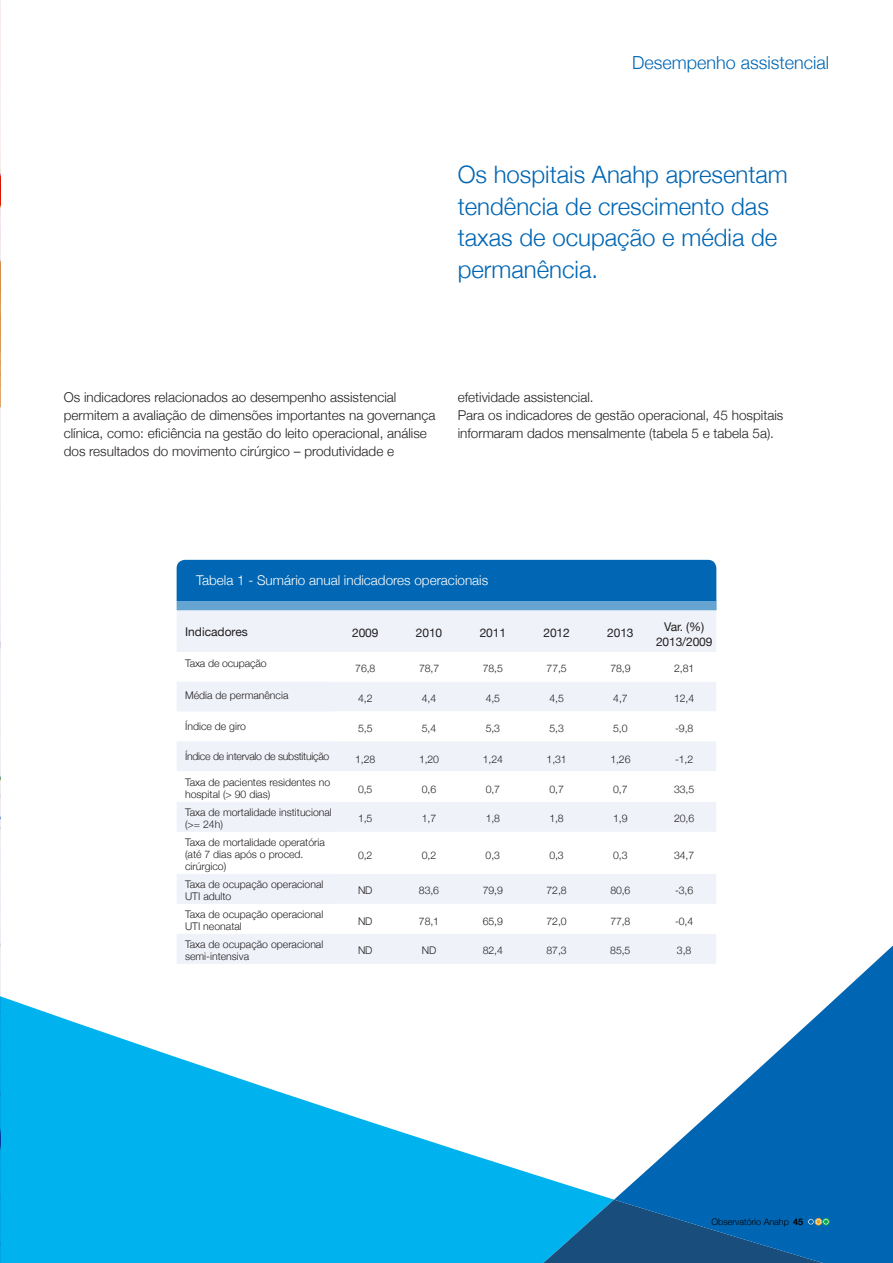
<style>
.page{position:relative;width:893px;height:1263px;background:#fff}
.page>*{position:absolute;margin:0;border:0;box-sizing:border-box;transform-origin:0 0}
._02_titulo_abres{font:300 24px/31.5px "Helvetica Neue";color:#0166b3}
._16_texto_tabelas_ge{font:300 18px "Helvetica Neue";color:#0066b3}
._04_texto_corrido{font:300 13.5px/18px "Helvetica Neue";color:#231f20}
._04_texto_corrido-2{font:300 13.5px "Helvetica Neue";color:#fff}
._04_texto_corrido-3{font:12px "Helvetica Neue";letter-spacing:-.01em;color:#231f20}
._04_texto_corrido-4{font:300 10.5px/12px "Helvetica Neue";color:#231f20}
._04_texto_corrido-5{font:300 10.5px "Helvetica Neue";letter-spacing:-.025em;color:#231f20}
.t1{font:300 9px "Helvetica Neue";color:#000}
.s1{font-weight:700}
</style>
<div class="page">
<img style="left:0;top:0;width:1px;height:636px">
<svg style="left:0;top:636px;width:612px;height:627px"></svg>
<svg style="left:615px;top:945px;width:278px;height:254px;fill:#0066b3"></svg>
<svg style="left:177px;top:610px;width:539px;height:354px;fill:#eff2f9"></svg>
<svg style="left:333px;top:652px;width:383px;height:282px"></svg>
<div style="left:177px;top:560px;width:539px;height:41px;background:#0166b3"></div>
<div style="left:177px;top:601px;width:539px;height:9px;background:#66a4d1"></div>
<svg style="left:498px;top:1199px;width:395px;height:64px"></svg>
<p class="_16_texto_tabelas_ge" style="left:632px;top:48px;width:199px">Desempenho assistencial</p>
<p class="_02_titulo_abres" style="left:458px;top:158px;width:332px">Os hospitais Anahp apresentam tendência de crescimento das taxas de ocupação e média de permanência.</p>
<p class="_04_texto_corrido" style="left:64px;top:388px;width:373px">Os indicadores relacionados ao desempenho assistencial permitem a avaliação de dimensões importantes na governança clínica, como: eficiência na gestão do leito operacional, análise dos resultados do movimento cirúrgico – produtividade e</p>
<p class="_04_texto_corrido" style="left:458px;top:388px;width:138px">efetividade assistencial.</p>
<p class="_04_texto_corrido" style="left:458px;top:406px;width:327px">Para os indicadores de gestão operacional, 45 hospitais informaram dados mensalmente (tabela 5 e tabela 5a).</p>
<p class="_04_texto_corrido-2" style="left:196px;top:570px;width:294px">Tabela 1 - Sumário anual indicadores operacionais</p>
<p class="_04_texto_corrido-3" style="left:185px;top:623px;width:64px">Indicadores</p>
<p class="_04_texto_corrido-3" style="left:352px;top:624px;width:28px">2009</p>
<p class="_04_texto_corrido-3" style="left:416px;top:624px;width:28px">2010</p>
<p class="_04_texto_corrido-3" style="left:480px;top:624px;width:28px">2011</p>
<p class="_04_texto_corrido-3" style="left:543px;top:624px;width:28px">2012</p>
<p class="_04_texto_corrido-3" style="left:607px;top:624px;width:28px">2013</p>
<p class="_04_texto_corrido-3" style="left:664px;top:618px;width:42px">Var. (%)</p>
<p class="_04_texto_corrido-3" style="left:656px;top:633px;width:58px">2013/2009</p>
<p class="_04_texto_corrido-4" style="left:185px;top:657px;width:83px">Taxa de ocupação</p>
<p class="_04_texto_corrido-4" style="left:355px;top:661px;width:22px">76,8</p>
<p class="_04_texto_corrido-4" style="left:419px;top:661px;width:22px">78,7</p>
<p class="_04_texto_corrido-4" style="left:483px;top:661px;width:22px">78,5</p>
<p class="_04_texto_corrido-4" style="left:547px;top:661px;width:22px">77,5</p>
<p class="_04_texto_corrido-4" style="left:610px;top:661px;width:22px">78,9</p>
<p class="_04_texto_corrido-4" style="left:674px;top:661px;width:22px">2,81</p>
<p class="_04_texto_corrido-4" style="left:185px;top:688px;width:105px">Média de permanência</p>
<p class="_04_texto_corrido-4" style="left:358px;top:691px;width:16px">4,2</p>
<p class="_04_texto_corrido-4" style="left:422px;top:691px;width:16px">4,4</p>
<p class="_04_texto_corrido-4" style="left:486px;top:691px;width:16px">4,5</p>
<p class="_04_texto_corrido-4" style="left:549px;top:691px;width:16px">4,5</p>
<p class="_04_texto_corrido-4" style="left:613px;top:691px;width:16px">4,7</p>
<p class="_04_texto_corrido-4" style="left:674px;top:691px;width:22px">12,4</p>
<p class="_04_texto_corrido-4" style="left:185px;top:720px;width:62px">Índice de giro</p>
<p class="_04_texto_corrido-4" style="left:358px;top:721px;width:16px">5,5</p>
<p class="_04_texto_corrido-4" style="left:422px;top:721px;width:16px">5,4</p>
<p class="_04_texto_corrido-4" style="left:486px;top:721px;width:16px">5,3</p>
<p class="_04_texto_corrido-4" style="left:549px;top:721px;width:16px">5,3</p>
<p class="_04_texto_corrido-4" style="left:613px;top:721px;width:16px">5,0</p>
<p class="_04_texto_corrido-4" style="left:675px;top:721px;width:20px">-9,8</p>
<p class="_04_texto_corrido-5" style="left:185px;top:748px;width:146px">Índice de intervalo de substituição</p>
<p class="_04_texto_corrido-4" style="left:355px;top:753px;width:22px">1,28</p>
<p class="_04_texto_corrido-4" style="left:419px;top:753px;width:22px">1,20</p>
<p class="_04_texto_corrido-4" style="left:483px;top:753px;width:22px">1,24</p>
<p class="_04_texto_corrido-4" style="left:547px;top:753px;width:22px">1,31</p>
<p class="_04_texto_corrido-4" style="left:610px;top:753px;width:22px">1,26</p>
<p class="_04_texto_corrido-4" style="left:675px;top:753px;width:20px">-1,2</p>
<p class="_04_texto_corrido-4" style="left:185px;top:775px;width:147px">Taxa de pacientes residentes no hospital (&gt; 90 dias)</p>
<p class="_04_texto_corrido-4" style="left:358px;top:783px;width:16px">0,5</p>
<p class="_04_texto_corrido-4" style="left:422px;top:783px;width:16px">0,6</p>
<p class="_04_texto_corrido-4" style="left:486px;top:783px;width:16px">0,7</p>
<p class="_04_texto_corrido-4" style="left:549px;top:783px;width:16px">0,7</p>
<p class="_04_texto_corrido-4" style="left:613px;top:783px;width:16px">0,7</p>
<p class="_04_texto_corrido-4" style="left:674px;top:783px;width:22px">33,5</p>
<p class="_04_texto_corrido-4" style="left:185px;top:805px;width:148px">Taxa de mortalidade institucional (&gt;= 24h)</p>
<p class="_04_texto_corrido-4" style="left:358px;top:811px;width:16px">1,5</p>
<p class="_04_texto_corrido-4" style="left:422px;top:811px;width:16px">1,7</p>
<p class="_04_texto_corrido-4" style="left:486px;top:811px;width:16px">1,8</p>
<p class="_04_texto_corrido-4" style="left:549px;top:811px;width:16px">1,8</p>
<p class="_04_texto_corrido-4" style="left:613px;top:811px;width:16px">1,9</p>
<p class="_04_texto_corrido-4" style="left:674px;top:811px;width:22px">20,6</p>
<p class="_04_texto_corrido-4" style="left:185px;top:835px;width:141px">Taxa de mortalidade operatória (até 7 dias após o proced. cirúrgico)</p>
<p class="_04_texto_corrido-4" style="left:358px;top:849px;width:16px">0,2</p>
<p class="_04_texto_corrido-4" style="left:422px;top:849px;width:16px">0,2</p>
<p class="_04_texto_corrido-4" style="left:486px;top:849px;width:16px">0,3</p>
<p class="_04_texto_corrido-4" style="left:549px;top:849px;width:16px">0,3</p>
<p class="_04_texto_corrido-4" style="left:613px;top:849px;width:16px">0,3</p>
<p class="_04_texto_corrido-4" style="left:674px;top:849px;width:22px">34,7</p>
<p class="_04_texto_corrido-4" style="left:185px;top:877px;width:140px">Taxa de ocupação operacional<br>UTI adulto</p>
<p class="_04_texto_corrido-4" style="left:358px;top:883px;width:16px">ND</p>
<p class="_04_texto_corrido-4" style="left:419px;top:883px;width:22px">83,6</p>
<p class="_04_texto_corrido-4" style="left:483px;top:883px;width:22px">79,9</p>
<p class="_04_texto_corrido-4" style="left:547px;top:883px;width:22px">72,8</p>
<p class="_04_texto_corrido-4" style="left:610px;top:883px;width:22px">80,6</p>
<p class="_04_texto_corrido-4" style="left:675px;top:883px;width:20px">-3,6</p>
<p class="_04_texto_corrido-4" style="left:185px;top:907px;width:140px">Taxa de ocupação operacional<br>UTI neonatal</p>
<p class="_04_texto_corrido-4" style="left:358px;top:915px;width:16px">ND</p>
<p class="_04_texto_corrido-4" style="left:419px;top:915px;width:22px">78,1</p>
<p class="_04_texto_corrido-4" style="left:483px;top:915px;width:22px">65,9</p>
<p class="_04_texto_corrido-4" style="left:546px;top:915px;width:22px">72,0</p>
<p class="_04_texto_corrido-4" style="left:610px;top:915px;width:22px">77,8</p>
<p class="_04_texto_corrido-4" style="left:675px;top:915px;width:20px">-0,4</p>
<p class="_04_texto_corrido-4" style="left:185px;top:937px;width:140px">Taxa de ocupação operacional semi-intensiva</p>
<p class="_04_texto_corrido-4" style="left:358px;top:943px;width:16px">ND</p>
<p class="_04_texto_corrido-4" style="left:422px;top:943px;width:16px">ND</p>
<p class="_04_texto_corrido-4" style="left:483px;top:943px;width:22px">82,4</p>
<p class="_04_texto_corrido-4" style="left:546px;top:943px;width:22px">87,3</p>
<p class="_04_texto_corrido-4" style="left:610px;top:943px;width:22px">85,5</p>
<p class="_04_texto_corrido-4" style="left:677px;top:943px;width:16px">3,8</p>
<p class="t1" style="left:712px;top:1214px;width:93px">Observatório Anahp <span class="s1">45</span></p>
</div>
